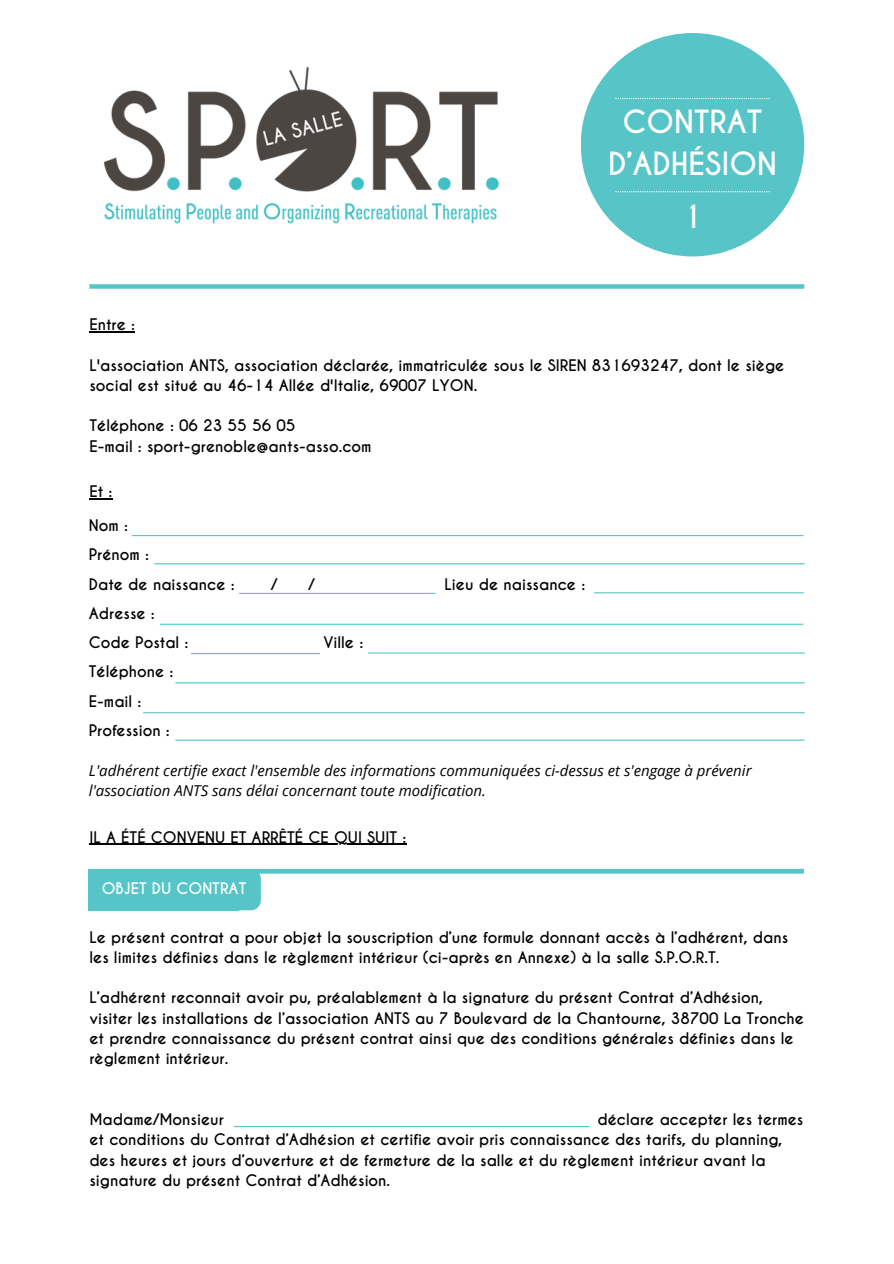
<style>
.page{position:relative;width:894px;height:1264px;background:#fff}
.page>*{position:absolute;margin:0;border:0;box-sizing:border-box;transform-origin:0 0}
.t1{font:700 30px/41.7px "Caviar Dreams";color:#fff;text-align:center}
.t2{font:700 15px/20.2px "Caviar Dreams";color:#000}
.t3{font:italic 15px/20.2px "Open Sans";color:#000}
.t4{font:700 15px "Caviar Dreams";color:#fff}
</style>
<div class="page">
<div style="left:580px;top:33px;width:224px;height:223px;background:#57c5c7;border-radius:50%"></div>
<div style="left:89px;top:284px;width:715px;height:5px;background:#57c5c7"></div>
<img style="left:103px;top:66px;width:396px;height:158px">
<svg style="left:615px;top:98px;width:154px;height:1px"></svg>
<svg style="left:615px;top:191px;width:154px;height:1px"></svg>
<hr style="left:89px;top:331px;width:46px;height:1px;background:#000">
<svg style="left:89px;top:498px;width:23px;height:1px"></svg>
<hr style="left:89px;top:843px;width:317px;height:2px;background:#000">
<hr style="left:89px;top:869px;width:714px;height:4px;background:#57c5c7">
<div style="left:89px;top:869px;width:150px;height:41px;background:#57c5c7"></div>
<div style="left:143px;top:869px;width:118px;height:41px;background:#57c5c7;border-radius:10px"></div>
<hr style="left:234px;top:1125px;width:355px;height:2px;background:#57c5c7">
<hr style="left:132px;top:535px;width:671px;height:1px;background:#57c5c7">
<hr style="left:154px;top:563px;width:650px;height:1px;background:#57c5c7">
<hr style="left:239px;top:593px;width:196px;height:1px;background:#57c5c7">
<hr style="left:594px;top:592px;width:209px;height:1px;background:#57c5c7">
<hr style="left:160px;top:623px;width:643px;height:2px;background:#57c5c7">
<hr style="left:191px;top:653px;width:129px;height:1px;background:#57c5c7">
<hr style="left:368px;top:652px;width:436px;height:1px;background:#57c5c7">
<hr style="left:175px;top:682px;width:629px;height:1px;background:#57c5c7">
<hr style="left:143px;top:712px;width:661px;height:1px;background:#57c5c7">
<hr style="left:175px;top:739px;width:629px;height:1px;background:#57c5c7">
<p class="t1" style="left:608px;top:102px;width:170px">CONTRAT<br>D’ADHÉSION</p>
<p class="t1" style="left:681px;top:196px;width:22px">1</p>
<h1 class="t2" style="left:89px;top:315px;width:47px">Entre :</h1>
<p class="t2" style="left:89px;top:355px;width:696px">L'association ANTS, association déclarée, immatriculée sous le SIREN 831693247, dont le siège social est situé au 46-14 Allée d'Italie, 69007 LYON.</p>
<p class="t2" style="left:89px;top:416px;width:284px">Téléphone : 06 23 55 56 05<br>E-mail : sport-grenoble@ants-asso.com</p>
<p class="t2" style="left:89px;top:481px;width:25px">Et :</p>
<p class="t2" style="left:89px;top:511px;width:147px;line-height:29.2px">Nom :<br>Prénom :<br>Date de naissance :</p>
<p class="t2" style="left:89px;top:599px;width:101px;line-height:29.2px">Adresse :<br>Code Postal :</p>
<p class="t2" style="left:89px;top:657px;width:86px;line-height:29.2px">Téléphone :<br>E-mail :<br>Profession :</p>
<p class="t2" style="left:271px;top:574px;width:8px">/</p>
<p class="t2" style="left:308px;top:574px;width:8px">/</p>
<p class="t2" style="left:444px;top:574px;width:142px">Lieu de naissance :</p>
<p class="t2" style="left:323px;top:633px;width:41px">Ville :</p>
<p class="t3" style="left:89px;top:760px;width:664px">L'adhérent certifie exact l'ensemble des informations communiquées ci-dessus et s'engage à prévenir l'association ANTS sans délai concernant toute modification.</p>
<h3 class="t2" style="left:89px;top:827px;width:318px">IL A ÉTÉ CONVENU ET ARRÊTÉ CE QUI SUIT :</h3>
<h3 class="t4" style="left:102px;top:879px;width:146px">OBJET DU CONTRAT</h3>
<h3 class="t2" style="left:89px;top:927px;width:700px">Le présent contrat a pour objet la souscription d’une formule donnant accès à l’adhérent, dans les limites définies dans le règlement intérieur (ci-après en Annexe) à la salle S.P.O.R.T.</h3>
<h3 class="t2" style="left:89px;top:988px;width:716px">L’adhérent reconnait avoir pu, préalablement à la signature du présent Contrat d’Adhésion, visiter les installations de l’association ANTS au 7 Boulevard de la Chantourne, 38700 La Tronche et prendre connaissance du présent contrat ainsi que des conditions générales définies dans le règlement intérieur.</h3>
<h3 class="t2" style="left:89px;top:1109px;width:715px;text-indent:508px">déclare accepter les termes et conditions du Contrat d’Adhésion et certifie avoir pris connaissance des tarifs, du planning, des heures et jours d’ouverture et de fermeture de la salle et du règlement intérieur avant la signature du présent Contrat d’Adhésion.</h3>
<h3 class="t2" style="left:89px;top:1109px;width:136px">Madame/Monsieur</h3>
</div>
